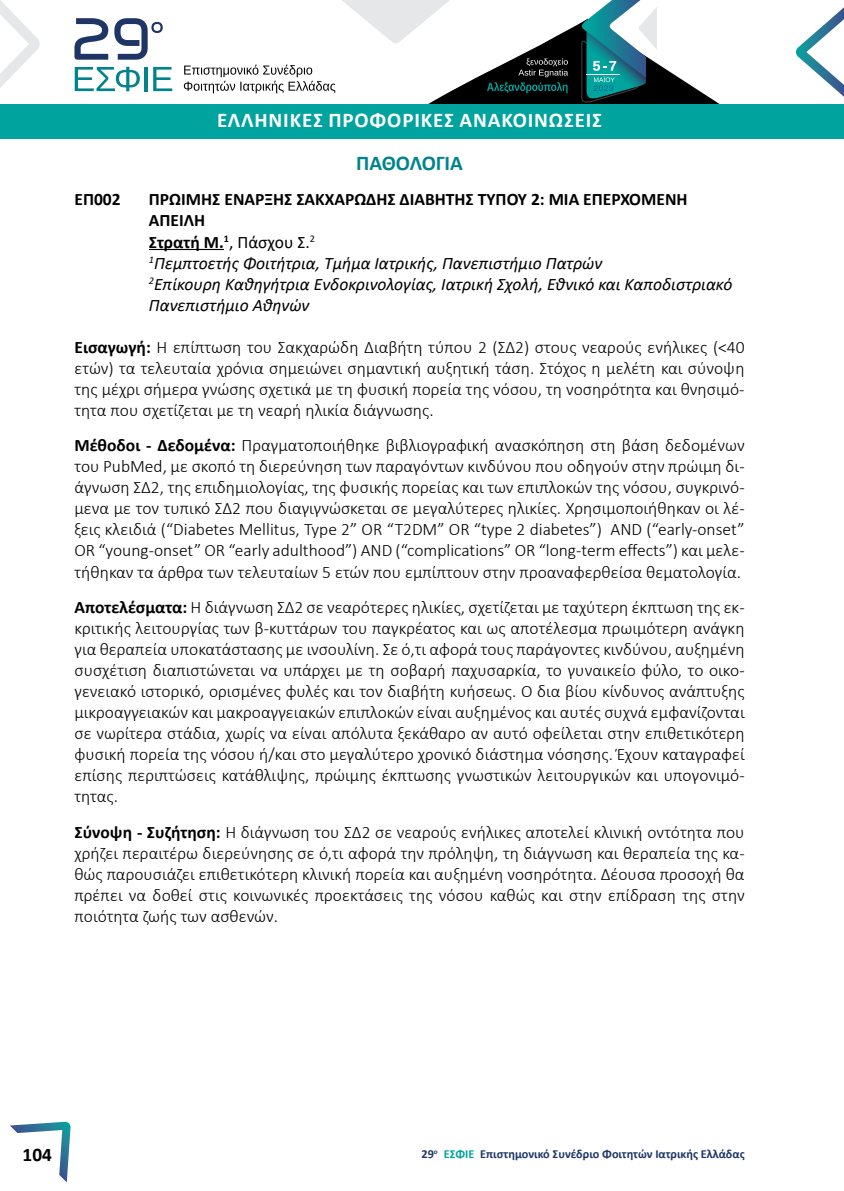
<style>
.page{position:relative;width:844px;height:1191px;background:#fff}
.page>*{position:absolute;margin:0;border:0;box-sizing:border-box;transform-origin:0 0}
.t1{font:700 21px "Calibri";letter-spacing:.04em;color:#fff}
.t2{font:700 21px "Calibri";color:#00838e}
.t3{font:700 19.25px "Calibri";color:#000}
.t4{font:300 17.5px/21px "Calibri";color:#000;text-align:justify}
.t5{font:italic 17.5px/21px "Calibri";color:#000}
.t6{font:700 17.5px "Calibri";color:#000}
.t7{font:700 12.25px "Calibri";color:#1e3566}
.s1{font-weight:700;font-style:normal}
.s2{font-style:normal}
.s3{font-weight:700}
.s4{color:#00a39e}
</style>
<div class="page">
<svg style="left:0;top:0;width:40px;height:88px"></svg>
<div style="left:0;top:104px;width:843px;height:35px;background:#00a39e"></div>
<svg style="left:74px;top:18px;width:34px;height:42px"></svg>
<svg style="left:114px;top:18px;width:49px;height:42px"></svg>
<svg style="left:75px;top:67px;width:65px;height:24px"></svg>
<hr style="left:144px;top:67px;width:4px;height:24px;background:#01838c">
<svg style="left:153px;top:67px;width:19px;height:24px"></svg>
<svg style="left:184px;top:0;width:535px;height:104px"></svg>
<svg style="left:795px;top:8px;width:48px;height:88px"></svg>
<svg style="left:10px;top:1121px;width:61px;height:61px"></svg>
<hr style="left:149px;top:249px;width:75px;height:1px;background:#000">
<p class="t1" style="left:217px;top:106px;width:386px">ΕΛΛΗΝΙΚΕΣ ΠΡΟΦΟΡΙΚΕΣ ΑΝΑΚΟΙΝΩΣΕΙΣ</p>
<p class="t2" style="left:356px;top:148px;width:108px">ΠΑΘΟΛΟΓΙΑ</p>
<p class="t6" style="left:74px;top:187px;width:48px">ΕΠ002</p>
<p class="t5" style="left:149px;top:188px;width:584px"><span class="s1">ΠΡΩΙΜΗΣ ΕΝΑΡΞΗΣ ΣΑΚΧΑΡΩΔΗΣ ΔΙΑΒΗΤΗΣ ΤΥΠΟΥ 2: ΜΙΑ ΕΠΕΡΧΟΜΕΝΗ ΑΠΕΙΛΗ<br>Στρατή Μ.</span><sup>1</sup><span class="s2">, Πάσχου Σ.</span><sup>2<br></sup><sup>1</sup>Πεμπτοετής Φοιτήτρια, Τμήμα Ιατρικής, Πανεπιστήμιο Πατρών<br><sup>2</sup>Επίκουρη Καθηγήτρια Ενδοκρινολογίας, Ιατρική Σχολή, Εθνικό και Καποδιστριακό Πανεπιστήμιο Αθηνών</p>
<p class="t4" style="left:74px;top:336px;width:671px"><span class="s3">Εισαγωγή:</span> Η επίπτωση του Σακχαρώδη Διαβήτη τύπου 2 (ΣΔ2) στους νεαρούς ενήλικες (&lt;40 ετών) τα τελευταία χρόνια σημειώνει σημαντική αυξητική τάση. Στόχος η μελέτη και σύνοψη της μέχρι σήμερα γνώσης σχετικά με τη φυσική πορεία της νόσου, τη νοσηρότητα και θνησιμό&shy;τητα που σχετίζεται με τη νεαρή ηλικία διάγνωσης.</p>
<p class="t4" style="left:74px;top:435px;width:671px"><span class="s3">Μέθοδοι - Δεδομένα:</span> Πραγματοποιήθηκε βιβλιογραφική ανασκόπηση στη βάση δεδομένων του PubMed, με σκοπό τη διερεύνηση των παραγόντων κινδύνου που οδηγούν στην πρώιμη δι&shy;άγνωση ΣΔ2, της επιδημιολογίας, της φυσικής πορείας και των επιπλοκών της νόσου, συγκρινό&shy;μενα με τον τυπικό ΣΔ2 που διαγιγνώσκεται σε μεγαλύτερες ηλικίες. Χρησιμοποιήθηκαν οι λέ&shy;ξεις κλειδιά (“Diabetes Mellitus, Type 2” OR “T2DM” OR “type 2 diabetes”) AND (“early-onset” OR “young-onset” OR “early adulthood”) AND (“complications” OR “long-term effects”) και μελε&shy;τήθηκαν τα άρθρα των τελευταίων 5 ετών που εμπίπτουν στην προαναφερθείσα θεματολογία.</p>
<p class="t4" style="left:74px;top:597px;width:671px"><span class="s3">Αποτελέσματα:</span> Η διάγνωση ΣΔ2 σε νεαρότερες ηλικίες, σχετίζεται με ταχύτερη έκπτωση της εκ&shy;κριτικής λειτουργίας των β-κυττάρων του παγκρέατος και ως αποτέλεσμα πρωιμότερη ανάγκη για θεραπεία υποκατάστασης με ινσουλίνη. Σε ό,τι αφορά τους παράγοντες κινδύνου, αυξημένη συσχέτιση διαπιστώνεται να υπάρχει με τη σοβαρή παχυσαρκία, το γυναικείο φύλο, το οικο&shy;γενειακό ιστορικό, ορισμένες φυλές και τον διαβήτη κυήσεως. Ο δια βίου κίνδυνος ανάπτυξης μικροαγγειακών και μακροαγγειακών επιπλοκών είναι αυξημένος και αυτές συχνά εμφανίζονται σε νωρίτερα στάδια, χωρίς να είναι απόλυτα ξεκάθαρο αν αυτό οφείλεται στην επιθετικότερη φυσική πορεία της νόσου ή/και στο μεγαλύτερο χρονικό διάστημα νόσησης. Έχουν καταγραφεί επίσης περιπτώσεις κατάθλιψης, πρώιμης έκπτωσης γνωστικών λειτουργικών και υπογονιμό&shy;τητας.</p>
<p class="t4" style="left:74px;top:822px;width:671px"><span class="s3">Σύνοψη - Συζήτηση:</span> Η διάγνωση του ΣΔ2 σε νεαρούς ενήλικες αποτελεί κλινική οντότητα που χρήζει περαιτέρω διερεύνησης σε ό,τι αφορά την πρόληψη, τη διάγνωση και θεραπεία της κα&shy;θώς παρουσιάζει επιθετικότερη κλινική πορεία και αυξημένη νοσηρότητα. Δέουσα προσοχή θα πρέπει να δοθεί στις κοινωνικές προεκτάσεις της νόσου καθώς και στην επίδραση της στην ποιότητα ζωής των ασθενών.</p>
<p class="t3" style="left:23px;top:1141px;width:31px">104</p>
<p class="t7" style="left:421px;top:1145px;width:324px">29<sup>o</sup> <span class="s4">ΕΣΦΙΕ</span> Επιστημονικό Συνέδριο Φοιτητών Ιατρικής Ελλάδας</p>
</div>
